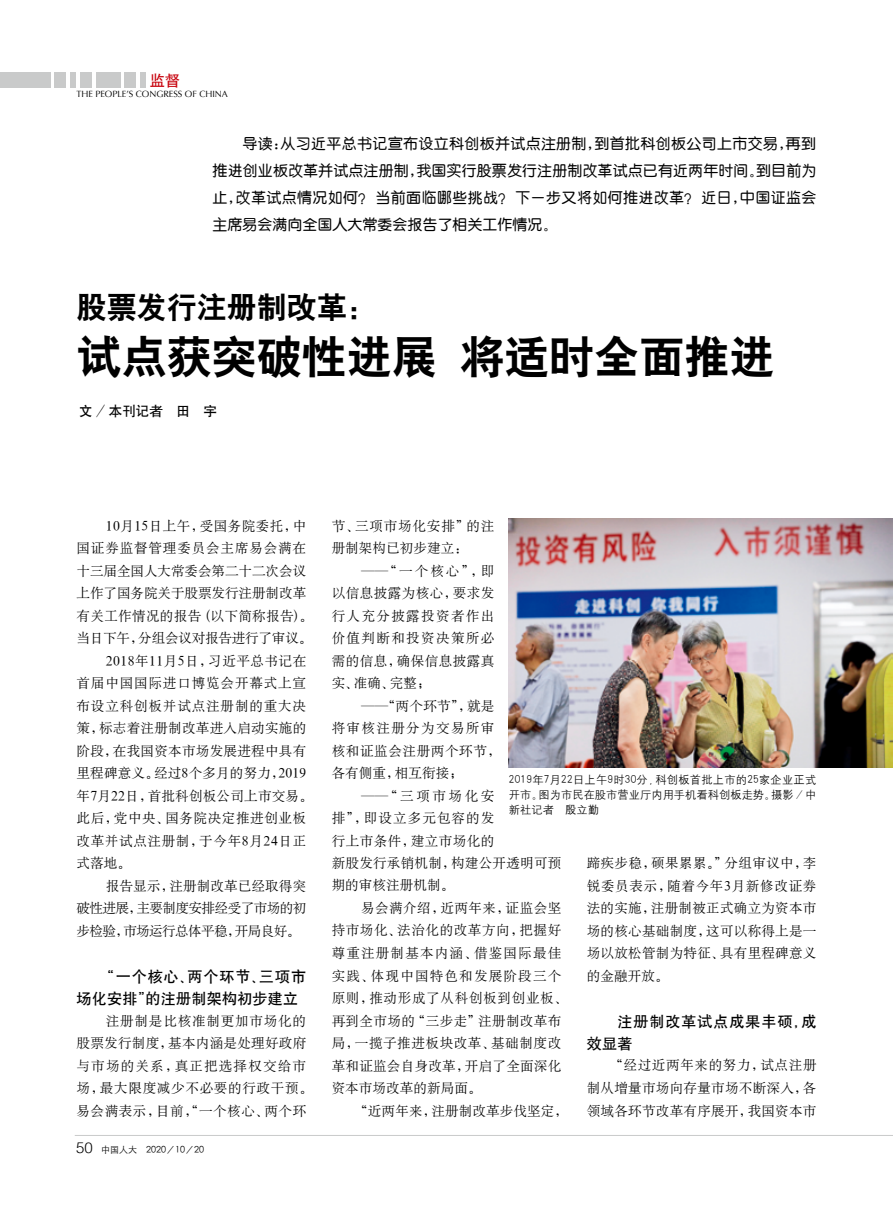
<style>
.page{position:relative;width:893px;height:1212px;background:#fff}
.page>*{position:absolute;margin:0;border:0;box-sizing:border-box;transform-origin:0 0}
.t1{font:45px "H Yb 2 gj";color:#000}
.t2{font:30px "H Yb 2 gj";color:#000}
.t3{font:15px/27px "H Ye 3 gj";color:#000;text-align:justify}
.t4{font:15px/22.5px "H Yb 1 gj";letter-spacing:.02em;color:#000}
.t5{font:15px/22.5px "H Yb 1 gj";letter-spacing:.06em;color:#000}
.t6{font:15px "H Yb 1 gj";color:#c7000b}
.t7{font:13.5px/22.5px "H Ya 6 gj";letter-spacing:.03em;color:#000;text-align:justify}
.t8{font:13.5px/22.5px "H Ya 6 gj";letter-spacing:.055em;color:#000}
.t9{font:13.5px/22.5px "H Ya 6 gj";letter-spacing:.05em;color:#000}
.t10{font:13.5px "H Ya 6 gj";letter-spacing:.065em;color:#000}
.t11{font:13.5px "H Ya 6 gj";color:#000}
.t12{font:13.5px/22.5px "H Ya 6 gj";letter-spacing:.01em;color:#000}
.t13{font:13.5px "H Ya 6 gj";letter-spacing:-.01em;color:#000}
.t14{font:13.5px "H Ya 6 gj";letter-spacing:-.035em;color:#000}
.t15{font:13.5px "H Ya 6 gj";letter-spacing:-.04em;color:#000}
.t16{font:13.5px "H Yb 1 gj";color:#000}
.t17{font:11.25px/15px "H Yg 2 gj";letter-spacing:.005em;color:#000;text-align:justify}
.t18{font:9px "Optima";color:#000}
.t19{font:300 9px "ST Heiti SC";color:#000}
.s1{font-family:"Helvetica";font-size:15px}
</style>
<div class="page">
<div style="left:0;top:73px;width:50px;height:15px;background:#c9caca"></div>
<div style="left:70px;top:73px;width:6px;height:15px;background:#c9caca"></div>
<div style="left:140px;top:73px;width:6px;height:15px;background:#c9caca"></div>
<div style="left:96px;top:73px;width:24px;height:15px;background:#c9caca"></div>
<div style="left:124px;top:73px;width:12px;height:15px;background:#c9caca"></div>
<div style="left:55px;top:73px;width:11px;height:15px;background:#c9caca"></div>
<div style="left:80px;top:73px;width:12px;height:15px;background:#c9caca"></div>
<hr style="left:75px;top:1135px;width:818px;height:1px;background:#c9caca">
<img style="left:509px;top:519px;width:383px;height:249px">
<p class="t6" style="left:150px;top:73px;width:31px">监督</p>
<p class="t18" style="left:76px;top:89px;width:153px">THE PEOPLE’S CONGRESS OF CHINA</p>
<p class="t3" style="left:213px;top:130px;width:605px;text-indent:30px">导读：从习近平总书记宣布设立科创板并试点注册制，到首批科创板公司上市交易，再到推进创业板改革并试点注册制，我国实行股票发行注册制改革试点已有近两年时间。到目前为止，改革试点情况如何？当前面临哪些挑战？下一步又将如何推进改革？近日，中国证监会主席易会满向全国人大常委会报告了相关工作情况。</p>
<h2 class="t2" style="left:77px;top:292px;width:301px">股票发行注册制改革：</h2>
<h1 class="t1" style="left:77px;top:334px;width:699px">试点获突破性进展将适时全面推进</h1>
<p class="t16" style="left:79px;top:404px;width:139px">文/本刊记者 田 宇</p>
<p class="t7" style="left:106px;top:514px;width:202px">10月15日上午，受国务院委托，中</p>
<p class="t10" style="left:77px;top:541px;width:231px">国证券监督管理委员会主席易会满在</p>
<p class="t11" style="left:77px;top:564px;width:231px">十三届全国人大常委会第二十二次会议</p>
<p class="t11" style="left:77px;top:586px;width:231px">上作了国务院关于股票发行注册制改革</p>
<p class="t7" style="left:77px;top:604px;width:238px">有关工作情况的报告（以下简称报告）。</p>
<p class="t13" style="left:77px;top:631px;width:237px">当日下午，分组会议对报告进行了审议。</p>
<p class="t7" style="left:106px;top:649px;width:202px">2018年11月5日，习近平总书记在</p>
<p class="t10" style="left:77px;top:676px;width:231px">首届中国国际进口博览会开幕式上宣</p>
<p class="t10" style="left:77px;top:699px;width:231px">布设立科创板并试点注册制的重大决</p>
<p class="t7" style="left:77px;top:717px;width:231px">策，标志着注册制改革进入启动实施的</p>
<p class="t7" style="left:77px;top:739px;width:231px">阶段，在我国资本市场发展进程中具有</p>
<p class="t7" style="left:77px;top:762px;width:231px">里程碑意义。经过8个多月的努力，2019</p>
<p class="t7" style="left:77px;top:784px;width:238px">年7月22日，首批科创板公司上市交易。</p>
<p class="t7" style="left:77px;top:807px;width:231px">此后，党中央、国务院决定推进创业板</p>
<p class="t9" style="left:77px;top:829px;width:231px">改革并试点注册制，于今年8月24日正</p>
<p class="t7" style="left:77px;top:852px;width:56px">式落地。</p>
<p class="t7" style="left:106px;top:874px;width:202px">报告显示，注册制改革已经取得突</p>
<p class="t14" style="left:77px;top:901px;width:231px">破性进展，主要制度安排经受了市场的初</p>
<p class="t15" style="left:77px;top:924px;width:225px">步检验，市场运行总体平稳，开局良好。</p>
<p class="t4" style="left:77px;top:965px;width:231px;text-indent:23px">“一个核心、两个环节、三项市场化安排”的注册制架构初步建立</p>
<p class="t8" style="left:77px;top:1009px;width:238px;text-indent:29px">注册制是比核准制更加市场化的股票发行制度，基本内涵是处理好政府与市场的关系，真正把选择权交给市场，最大限度减少不必要的行政干预。易会满表示，目前，“一个核心、两个环</p>
<p class="t19" style="left:76px;top:1141px;width:129px"><span class="s1">50</span> 中国人大 2020／10／20</p>
<p class="t12" style="left:332px;top:514px;width:164px">节、三项市场化安排”的注册制架构已初步建立：</p>
<p class="t7" style="left:332px;top:559px;width:164px;text-indent:29px">——“一个核心”，即以信息披露为核心，要求发行人充分披露投资者作出价值判断和投资决策所必需的信息，确保信息披露真实、准确、完整；</p>
<p class="t9" style="left:332px;top:694px;width:171px;text-indent:29px">——“两个环节”，就是将审核注册分为交易所审核和证监会注册两个环节，各有侧重，相互衔接；</p>
<p class="t7" style="left:332px;top:784px;width:164px;text-indent:29px">——“三项市场化安排”，即设立多元包容的发行上市条件，建立市场化的</p>
<p class="t17" style="left:509px;top:772px;width:309px">2019年7月22日上午9时30分，科创板首批上市的25家企业正式开市。图为市民在股市营业厅内用手机看科创板走势。摄影／中新社记者 殷立勤</p>
<p class="t7" style="left:332px;top:852px;width:231px">新股发行承销机制，构建公开透明可预期的审核注册机制。</p>
<p class="t7" style="left:332px;top:897px;width:238px;text-align:left;text-indent:29px">易会满介绍，近两年来，证监会坚持市场化、法治化的改革方向，把握好尊重注册制基本内涵、借鉴国际最佳实践、体现中国特色和发展阶段三个原则，推动形成了从科创板到创业板、再到全市场的“三步走”注册制改革布局，一揽子推进板块改革、基础制度改革和证监会自身改革，开启了全面深化资本市场改革的新局面。</p>
<p class="t7" style="left:354px;top:1099px;width:215px">“近两年来，注册制改革步伐坚定，</p>
<p class="t7" style="left:587px;top:852px;width:231px">蹄疾步稳，硕果累累。”分组审议中，李锐委员表示，随着今年3月新修改证券法的实施，注册制被正式确立为资本市场的核心基础制度，这可以称得上是一场以放松管制为特征、具有里程碑意义的金融开放。</p>
<p class="t5" style="left:587px;top:1010px;width:231px;text-indent:31px">注册制改革试点成果丰硕，成效显著</p>
<p class="t7" style="left:587px;top:1054px;width:231px;text-indent:23px">“经过近两年来的努力，试点注册制从增量市场向存量市场不断深入，各领域各环节改革有序展开，我国资本市</p>
</div>
